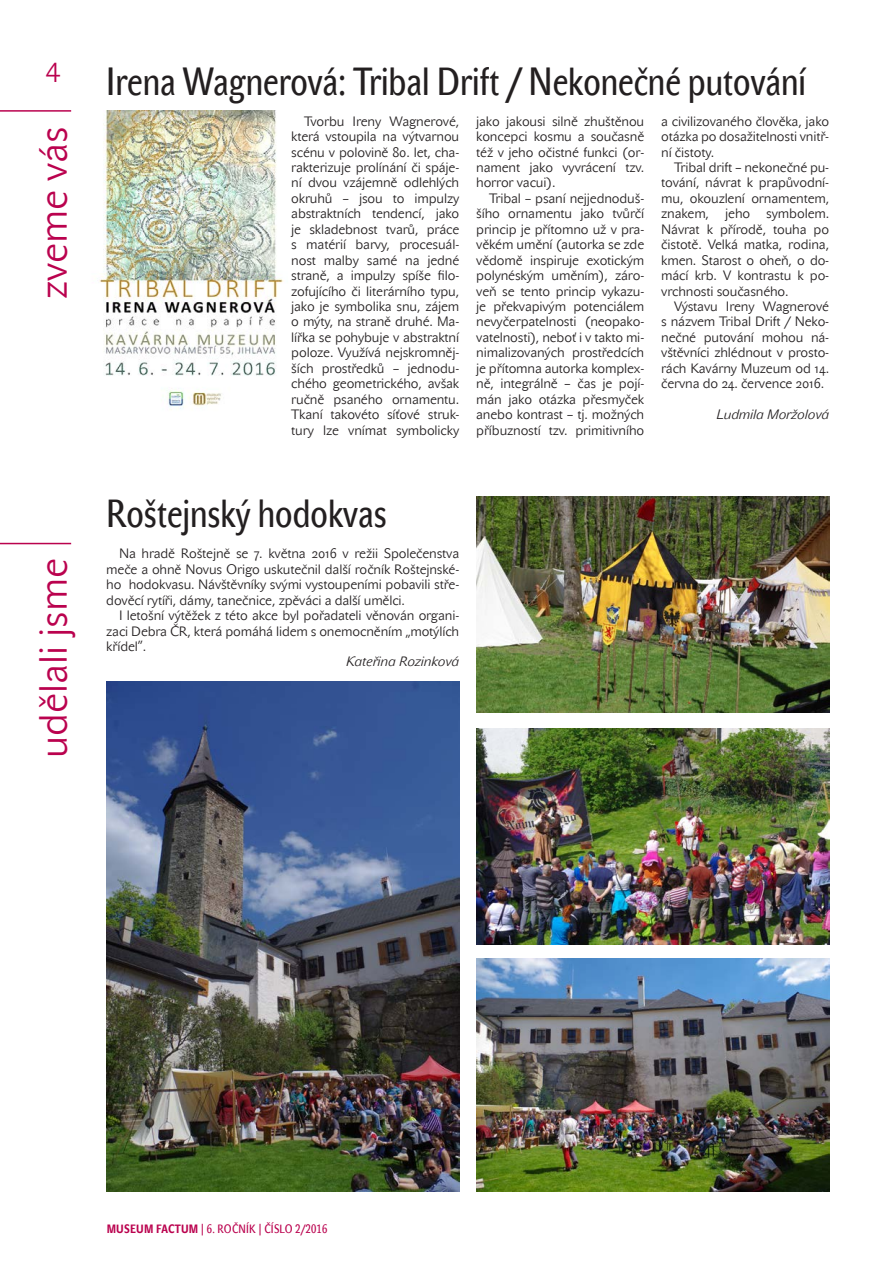
<style>
.page{position:relative;width:893px;height:1263px;background:#fff}
.page>*{position:absolute;margin:0;border:0;box-sizing:border-box;transform-origin:0 0}
.t1{font:39px "John Sans Cond Text CE";color:#231f20}
.kapitola{font:39px "John Sans Lite CE";color:#ba024e}
.t2{font:27px "John Sans Lite SCCE";color:#ba024e}
.blok{font:13.5px/15.5px "John Sans Lite CE";letter-spacing:-.01em;color:#231f20;text-align:justify}
.blok_-_podpis{font:italic 13.5px "John Sans Lite CE";letter-spacing:-.01em;color:#231f20}
.t3{font:12px "John Sans Cond Text SCCE";letter-spacing:.02em;color:#ba024e}
.s1{font-weight:700}
</style>
<div class="page">
<img style="left:106px;top:682px;width:353px;height:510px">
<img style="left:99px;top:111px;width:184px;height:299px">
<hr style="left:0;top:110px;width:71px;height:2px;background:#ba024e">
<hr style="left:0;top:543px;width:71px;height:1px;background:#ba024e">
<img style="left:476px;top:496px;width:353px;height:217px">
<img style="left:476px;top:958px;width:353px;height:234px">
<img style="left:476px;top:728px;width:353px;height:216px">
<h2 class="t2" style="left:46px;top:57px;width:16px">4</h2>
<p class="kapitola" style="left:31px;top:299px;width:174px;rotate:-90deg">zveme vás</p>
<h1 class="kapitola" style="left:31px;top:758px;width:201px;rotate:-90deg">udělali jsme</h1>
<h1 class="t1" style="left:106px;top:59px;width:701px">Irena Wagnerová: Tribal Drift / Nekonečné putování</h1>
<p class="blok" style="left:291px;top:113px;width:169px;text-indent:13px">Tvorbu Ireny Wagnerové, která vstoupila na výtvarnou scénu v polovině 80. let, cha&shy;rakterizuje prolínání či spáje&shy;ní dvou vzájemně odlehlých okruhů – jsou to impulzy abstraktních tendencí, jako je skladebnost tvarů, práce s matérií barvy, procesuál&shy;nost malby samé na jedné straně, a impulzy spíše filo&shy;zofujícího či literárního typu, jako je symbolika snu, zájem o mýty, na straně druhé. Ma&shy;lířka se pohybuje v abstraktní poloze. Využívá nejskromněj&shy;ších prostředků – jednodu&shy;chého geometrického, avšak ručně psaného ornamentu.<br>Tkaní takovéto síťové struk&shy;tury lze vnímat symbolicky</p>
<p class="blok" style="left:476px;top:113px;width:169px">jako jakousi silně zhuštěnou koncepci kosmu a současně též v jeho očistné funkci (or&shy;nament jako vyvrácení tzv. horror vacui).</p>
<p class="blok" style="left:661px;top:113px;width:169px">a civilizovaného člověka, jako otázka po dosažitelnosti vnitř&shy;ní čistoty.</p>
<p class="blok" style="left:661px;top:160px;width:169px;text-indent:13px">Tribal drift – nekonečné pu&shy;tování, návrat k prapůvodní&shy;mu, okouzlení ornamentem, znakem, jeho symbolem.<br>Návrat k přírodě, touha po čistotě. Velká matka, rodina, kmen. Starost o oheň, o do&shy;mácí krb. V kontrastu k po&shy;vrchnosti současného.</p>
<p class="blok" style="left:661px;top:299px;width:169px;text-indent:13px">Výstavu Ireny Wagnerové s názvem Tribal Drift / Neko&shy;nečné putování mohou ná&shy;vštěvníci zhlédnout v prosto&shy;rách Kavárny Muzeum od 14. června do 24. července 2016.</p>
<p class="blok_-_podpis" style="left:717px;top:407px;width:114px">Ludmila Moržolová</p>
<p class="blok" style="left:476px;top:190px;width:169px;text-indent:13px">Tribal – psaní nejjednoduš&shy;šího ornamentu jako tvůrčí princip je přítomno už v pra&shy;věkém umění (autorka se zde vědomě inspiruje exotickým polynéským uměním), záro&shy;veň se tento princip vykazu&shy;je překvapivým potenciálem nevyčerpatelnosti (neopako&shy;vatelnosti), neboť i v takto mi&shy;nimalizovaných prostředcích je přítomna autorka komplex&shy;ně, integrálně – čas je pojí&shy;mán jako otázka přesmyček anebo kontrast – tj. možných příbuzností tzv. primitivního</p>
<h1 class="t1" style="left:106px;top:491px;width:282px">Roštejnský hodokvas</h1>
<p class="blok" style="left:106px;top:546px;width:354px;text-indent:13px">Na hradě Roštejně se 7. května 2016 v režii Společenstva meče a ohně Novus Origo uskutečnil další ročník Roštejnské&shy;ho hodokvasu. Návštěvníky svými vystoupeními pobavili stře&shy;dověcí rytíři, dámy, tanečnice, zpěváci a další umělci.</p>
<p class="blok" style="left:106px;top:608px;width:354px;text-indent:13px">I letošní výtěžek z této akce byl pořadateli věnován organi&shy;zaci Debra ČR, která pomáhá lidem s onemocněním „motýlích křídel”.</p>
<p class="blok_-_podpis" style="left:346px;top:654px;width:115px">Kateřina Rozinková</p>
<p class="t3" style="left:107px;top:1222px;width:222px"><span class="s1">MUSEUM FACTUM</span> | 6. ROČNÍK | ČÍSLO 2/2016</p>
</div>
